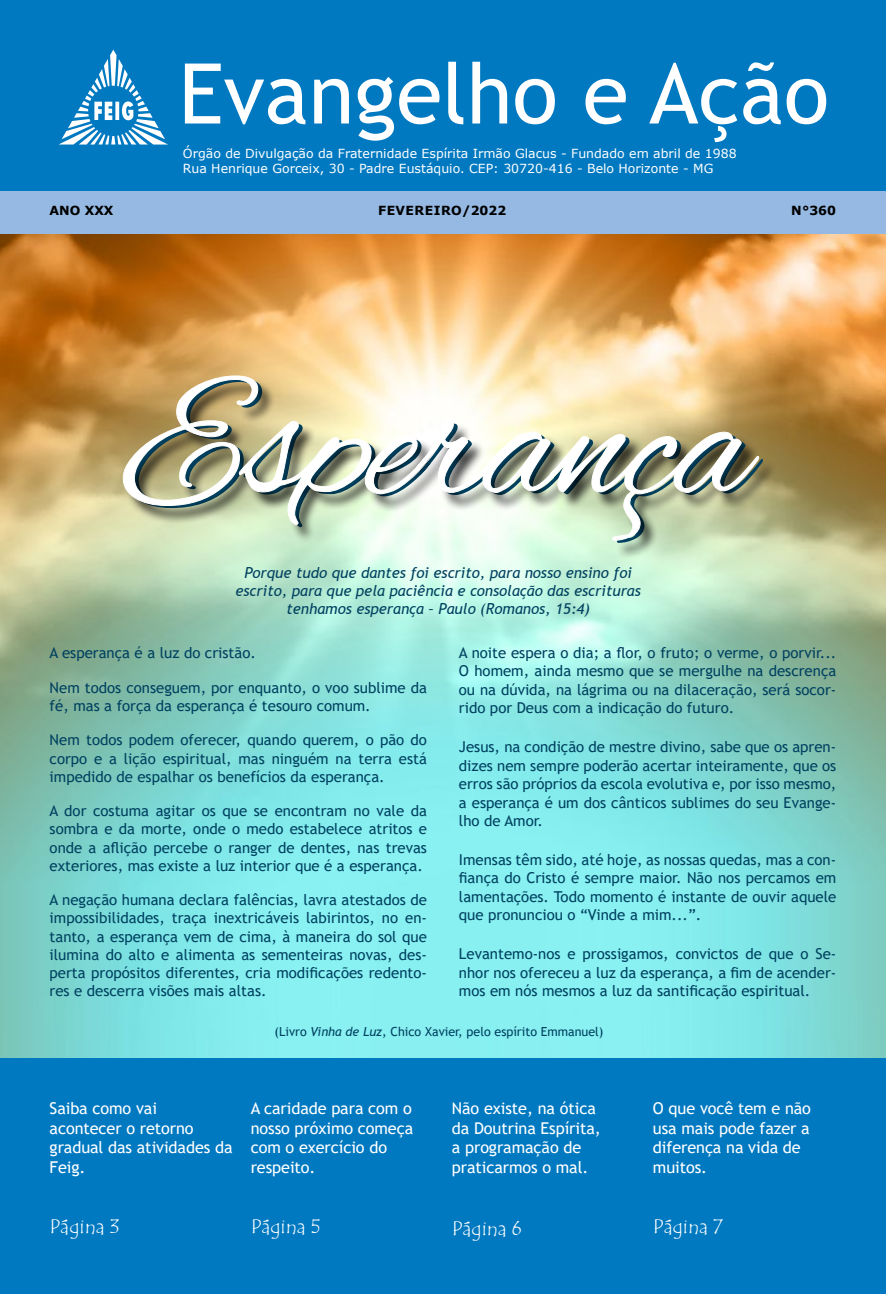
<style>
.page{position:relative;width:886px;height:1294px;background:#fff}
.page>*{position:absolute;margin:0;border:0;box-sizing:border-box;transform-origin:0 0}
.t1{font:83.75px "Trebuchet MS";color:#fff}
.t2{font:20px "Tempus Sans ITC";color:#fff}
.t3{font:16.25px/19.5px "Trebuchet MS";letter-spacing:-.005em;color:#fff}
.t4{font:15px/18.4px "Trebuchet MS";color:#004160;text-align:justify}
.t5{font:italic 15px/18px "Trebuchet MS";color:#004160;text-align:center}
.t6{font:12.5px/15px "Verdana";color:#fff}
.t7{font:12.5px "Trebuchet MS";color:#004160}
.t8{font:700 12.5px "Verdana";letter-spacing:.035em;color:#000}
.t9{font:700 12.5px "Verdana";color:#000}
.s1{font-style:italic}
</style>
<div class="page">
<img style="left:0;top:234px;width:886px;height:824px">
<div style="left:0;top:0;width:886px;height:196px;background:#0079c1"></div>
<div style="left:0;top:191px;width:886px;height:43px;background:#95b9e2"></div>
<svg style="left:60px;top:50px;width:107px;height:94px"></svg>
<div style="left:0;top:1058px;width:886px;height:235px;background:#0079c1"></div>
<div style="left:125px;top:378px;width:652px;height:181px;background:#000;opacity:.75"></div>
<img style="left:123px;top:375px;width:636px;height:165px">
<h1 class="t1" style="left:179px;top:41px;width:652px">Evangelho e Ação</h1>
<p class="t6" style="left:183px;top:146px;width:555px">Órgão de Divulgação da Fraternidade Espírita Irmão Glacus - Fundado em abril de 1988<br>Rua Henrique Gorceix, 30 - Padre Eustáquio. CEP: 30720-416 - Belo Horizonte - MG</p>
<p class="t9" style="left:50px;top:202px;width:65px">ANO XXX</p>
<p class="t8" style="left:378px;top:202px;width:130px">FEVEREIRO/2022</p>
<p class="t9" style="left:791px;top:202px;width:46px">N°360</p>
<p class="t5" style="left:235px;top:564px;width:407px">Porque tudo que dantes foi escrito, para nosso ensino foi escrito, para que pela paciência e consolação das escrituras tenhamos esperança – Paulo (Romanos, 15:4)</p>
<p class="t4" style="left:50px;top:643px;width:208px">A esperança é a luz do cristão.</p>
<p class="t4" style="left:50px;top:678px;width:379px">Nem todos conseguem, por enquanto, o voo sublime da fé, mas a força da esperança é tesouro comum.</p>
<p class="t4" style="left:50px;top:731px;width:379px">Nem todos podem oferecer, quando querem, o pão do corpo e a lição espiritual, mas ninguém na terra está impedido de espalhar os benefícios da esperança.</p>
<p class="t4" style="left:50px;top:801px;width:379px">A dor costuma agitar os que se encontram no vale da sombra e da morte, onde o medo estabelece atritos e onde a aflição percebe o ranger de dentes, nas trevas exteriores, mas existe a luz interior que é a esperança.</p>
<p class="t4" style="left:50px;top:890px;width:379px">A negação humana declara falências, lavra atestados de impossibilidades, traça inextricáveis labirintos, no en&shy;tanto, a esperança vem de cima, à maneira do sol que ilumina do alto e alimenta as sementeiras novas, des&shy;perta propósitos diferentes, cria modificações redento&shy;res e descerra visões mais altas.</p>
<p class="t4" style="left:459px;top:643px;width:379px">A noite espera o dia; a flor, o fruto; o verme, o porvir...<br>O homem, ainda mesmo que se mergulhe na descrença ou na dúvida, na lágrima ou na dilaceração, será socor&shy;rido por Deus com a indicação do futuro.</p>
<p class="t4" style="left:459px;top:737px;width:379px">Jesus, na condição de mestre divino, sabe que os apren&shy;dizes nem sempre poderão acertar inteiramente, que os erros são próprios da escola evolutiva e, por isso mesmo, a esperança é um dos cânticos sublimes do seu Evange&shy;lho de Amor.</p>
<p class="t4" style="left:459px;top:850px;width:379px">Imensas têm sido, até hoje, as nossas quedas, mas a con&shy;fiança do Cristo é sempre maior. Não nos percamos em lamentações. Todo momento é instante de ouvir aquele que pronunciou o “Vinde a mim...”.</p>
<p class="t4" style="left:459px;top:944px;width:379px">Levantemo-nos e prossigamos, convictos de que o Se&shy;nhor nos ofereceu a luz da esperança, a fim de acender&shy;mos em nós mesmos a luz da santificação espiritual.</p>
<p class="t7" style="left:275px;top:1023px;width:330px">(Livro <span class="s1">Vinha de Luz</span>, Chico Xavier, pelo espírito Emmanuel)</p>
<p class="t3" style="left:50px;top:1098px;width:184px">Saiba como vai acontecer o retorno gradual das atividades da<br>Feig.</p>
<h2 class="t2" style="left:50px;top:1213px;width:71px">Página 3</h2>
<p class="t3" style="left:251px;top:1098px;width:164px">A caridade para com o nosso próximo começa com o exercício do respeito.</p>
<h2 class="t2" style="left:251px;top:1213px;width:72px">Página 5</h2>
<p class="t3" style="left:452px;top:1098px;width:150px">Não existe, na ótica da Doutrina Espírita, a programação de praticarmos o mal.</p>
<h2 class="t2" style="left:452px;top:1215px;width:72px">Página 6</h2>
<p class="t3" style="left:653px;top:1098px;width:159px">O que você tem e não usa mais pode fazer a diferença na vida de muitos.</p>
<h2 class="t2" style="left:653px;top:1213px;width:72px">Página 7</h2>
</div>
